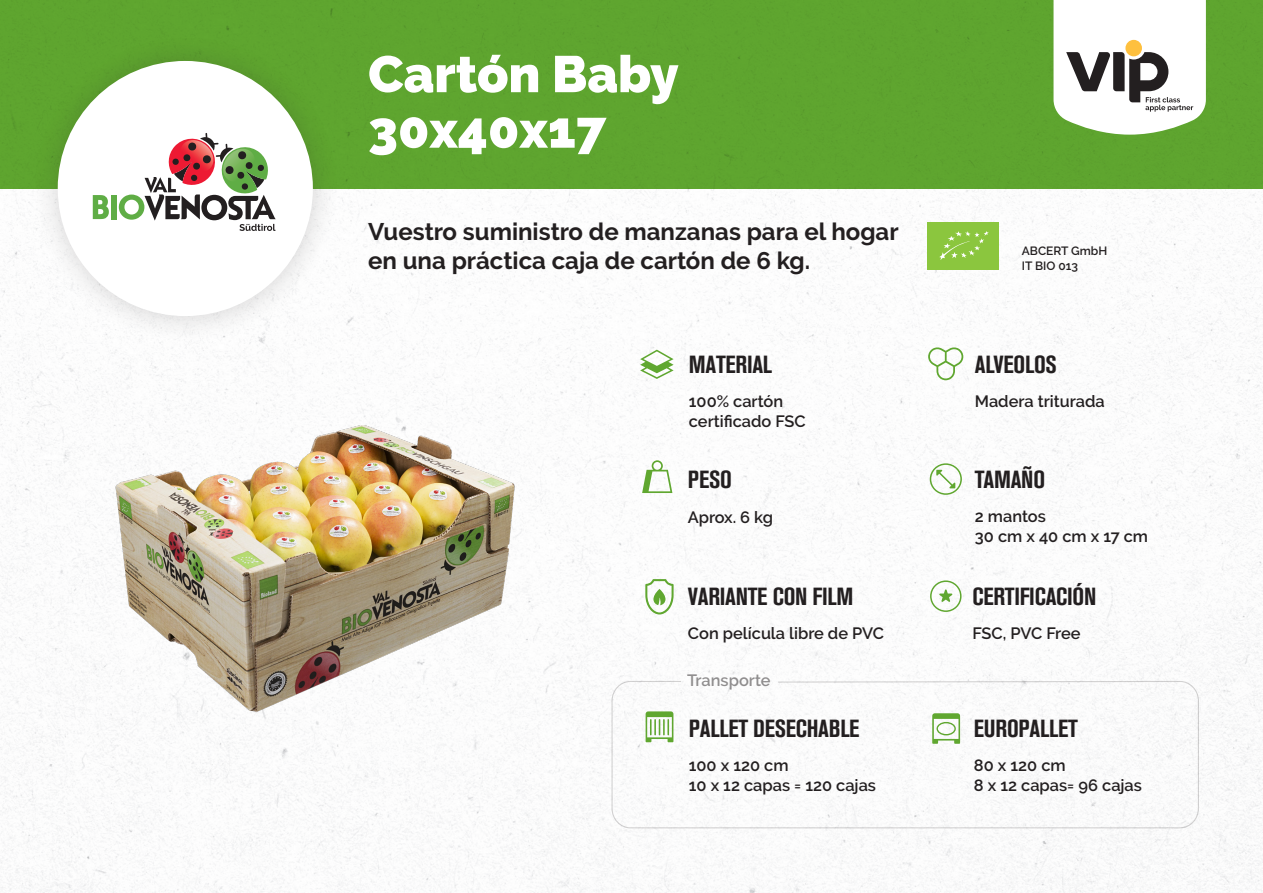
<style>
.page{position:relative;width:1263px;height:893px;background:#fff}
.page>*{position:absolute;margin:0;border:0;box-sizing:border-box;transform-origin:0 0}
.t1{font:900 51.3px "Raleway";color:#fff}
.t2{font:24.6px "Akzidenz Grotesk BQ Bd Cnd Alt";letter-spacing:-.01em;color:#231f20}
.t3{font:700 24px/28.8px "Raleway";color:#231f20}
.t4{font:600 16.35px "Raleway";color:#231f20}
.t5{font:600 16.35px "Raleway";letter-spacing:-.025em;color:#231f20}
.t6{font:600 12px "Raleway";color:#231f20}
</style>
<div class="page">
<img style="left:0;top:0;width:1263px;height:893px">
<div style="left:611px;top:681px;width:588px;height:147px;border:1px solid #231f20;border-radius:19px"></div>
<svg style="left:1053px;top:0;width:153px;height:135px"></svg>
<div style="left:30px;top:33px;width:311px;height:311px;background:#231f20;opacity:.2"></div>
<div style="left:58px;top:61px;width:255px;height:255px;background:#fff;border-radius:50%"></div>
<svg style="left:75px;top:119px;width:218px;height:112px"></svg>
<img style="left:71px;top:378px;width:488px;height:380px">
<svg style="left:642px;top:460px;width:30px;height:33px"></svg>
<svg style="left:645px;top:579px;width:29px;height:35px"></svg>
<svg style="left:930px;top:463px;width:32px;height:32px"></svg>
<svg style="left:930px;top:580px;width:31px;height:32px"></svg>
<svg style="left:640px;top:350px;width:34px;height:29px"></svg>
<svg style="left:646px;top:711px;width:27px;height:31px"></svg>
<svg style="left:932px;top:713px;width:28px;height:31px"></svg>
<svg style="left:928px;top:347px;width:35px;height:33px"></svg>
<div style="left:927px;top:222px;width:72px;height:48px;background:#8bc63e"></div>
<svg style="left:939px;top:231px;width:50px;height:29px"></svg>
<p class="t1" style="left:368px;top:44px;width:312px">Cartón Baby</p>
<p class="t1" style="left:368px;top:100px;width:240px">30x40x17</p>
<p class="t3" style="left:368px;top:218px;width:532px">Vuestro suministro de manzanas para el hogar en una práctica caja de cartón de 6 kg.</p>
<p class="t6" style="left:1022px;top:244px;width:87px">ABCERT GmbH</p>
<p class="t6" style="left:1022px;top:258px;width:58px">IT BIO 013</p>
<p class="t2" style="left:689px;top:350px;width:85px">MATERIAL</p>
<p class="t2" style="left:975px;top:350px;width:84px">ALVEOLOS</p>
<p class="t4" style="left:689px;top:392px;width:96px">100% cartón</p>
<p class="t4" style="left:689px;top:411px;width:118px">certificado FSC</p>
<p class="t4" style="left:975px;top:392px;width:131px">Madera triturada</p>
<p class="t2" style="left:688px;top:466px;width:45px">PESO</p>
<p class="t4" style="left:688px;top:507px;width:87px">Aprox. 6 kg</p>
<p class="t2" style="left:975px;top:465px;width:72px">TAMAÑO</p>
<p class="t4" style="left:975px;top:507px;width:72px">2 mantos</p>
<p class="t4" style="left:975px;top:527px;width:175px">30 cm x 40 cm x 17 cm</p>
<p class="t2" style="left:972px;top:582px;width:126px">CERTIFICACIÓN</p>
<p class="t5" style="left:972px;top:624px;width:109px">FSC, PVC Free</p>
<p class="t2" style="left:688px;top:582px;width:167px">VARIANTE CON FILM</p>
<p class="t4" style="left:688px;top:624px;width:198px">Con película libre de PVC</p>
<p class="t4" style="left:687px;top:670px;width:85px">Transporte</p>
<p class="t2" style="left:689px;top:714px;width:172px">PALLET DESECHABLE</p>
<p class="t2" style="left:974px;top:714px;width:105px">EUROPALLET</p>
<p class="t4" style="left:689px;top:756px;width:101px">100 x 120 cm</p>
<p class="t4" style="left:689px;top:776px;width:189px">10 x 12 capas = 120 cajas</p>
<p class="t4" style="left:974px;top:756px;width:93px">80 x 120 cm</p>
<p class="t4" style="left:974px;top:776px;width:170px">8 x 12 capas= 96 cajas</p>
</div>
